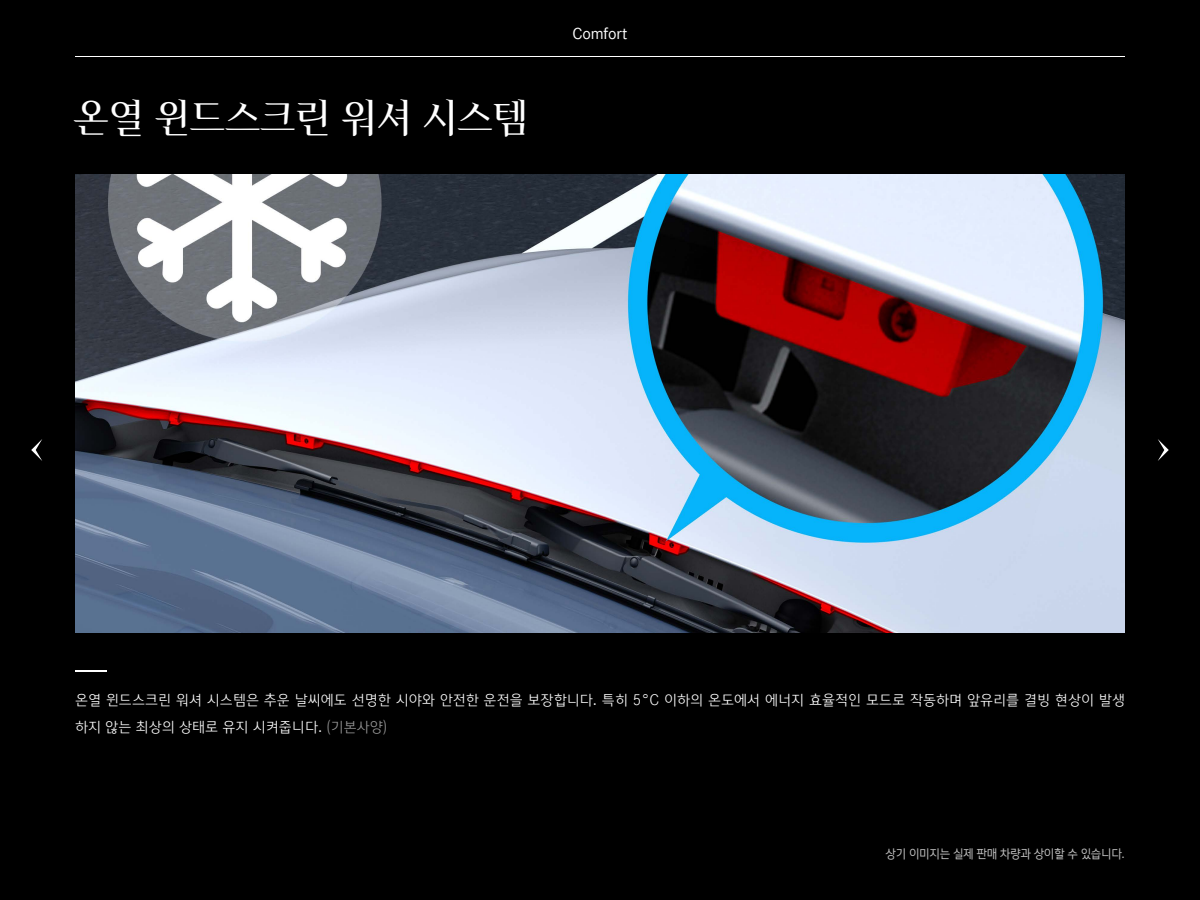
<style>
.page{position:relative;width:1200px;height:900px;background:#000}
.page>*{position:absolute;margin:0;border:0;box-sizing:border-box;transform-origin:0 0}
.t1{font:43.75px "MBK Corporate A";letter-spacing:-.01em;color:#fff}
.t2{font:16.88px "MBK Corporate S";letter-spacing:-.01em;color:#fff}
.t3{font:300 16.25px/27.5px "MBK Corporate S";letter-spacing:.005em;color:#fff}
.t4{font:13.75px "MBK Corporate S";letter-spacing:-.02em;color:#bfbfbf;scale:.95 1}
.s1{color:#999}
</style>
<div class="page">
<hr style="left:75px;top:56px;width:1050px;height:1px;background:#fff">
<hr style="left:75px;top:670px;width:31px;height:2px;background:#fff">
<img style="left:75px;top:175px;width:1050px;height:458px">
<svg style="left:31px;top:439px;width:11px;height:22px"></svg>
<svg style="left:1158px;top:439px;width:11px;height:22px"></svg>
<h1 class="t1" style="left:73px;top:93px;width:457px">온열 윈드스크린 워셔 시스템</h1>
<p class="t2" style="left:572px;top:24px;width:57px">Comfort</p>
<p class="t3" style="left:75px;top:686px;width:1052px">온열 윈드스크린 워셔 시스템은 추운 날씨에도 선명한 시야와 안전한 운전을 보장합니다. 특히 5°C 이하의 온도에서 에너지 효율적인 모드로 작동하며 앞유리를 결빙 현상이 발생 하지 않는 최상의 상태로 유지 시켜줍니다 <span class="s1">(</span>. <span class="s1">기본사양(</span></p>
<p class="t4" style="left:886px;top:845px;width:254px">상기 이미지는 실제 판매 차량과 상이할 수 있습니다.</p>
</div>
